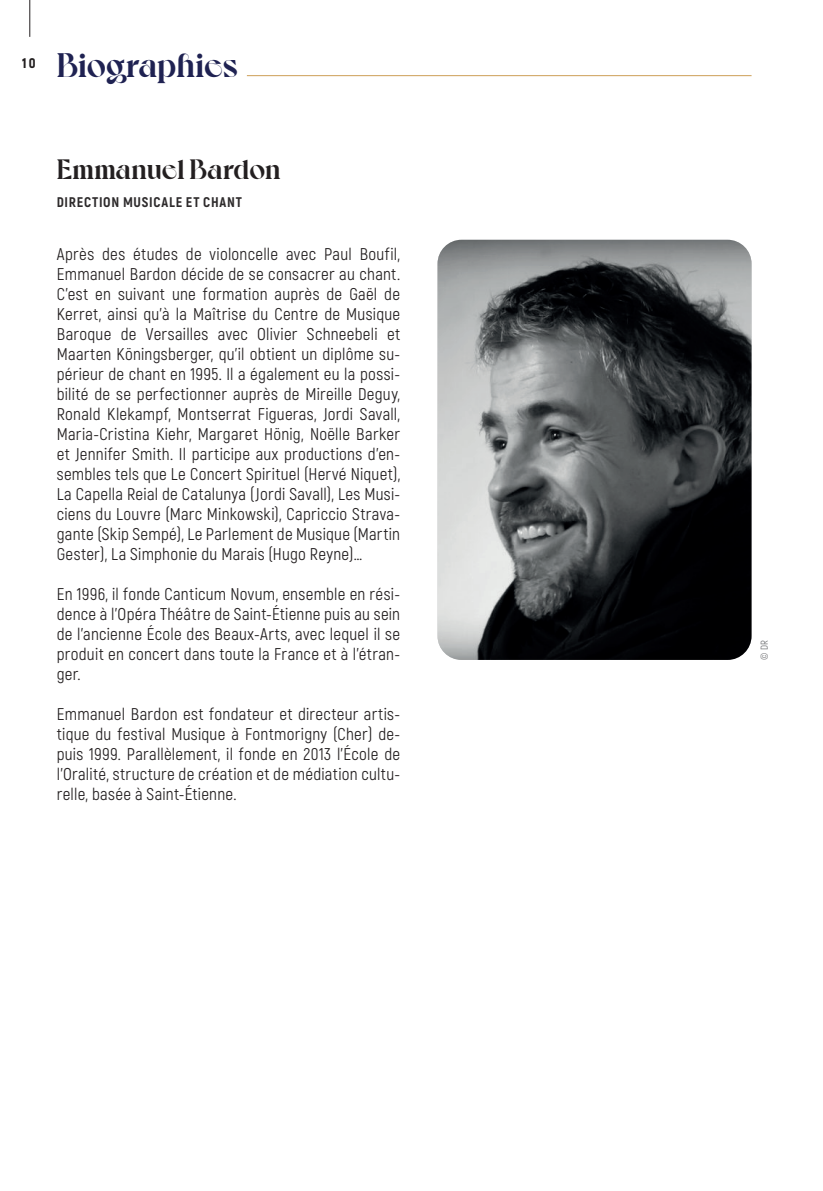
<style>
.page{position:relative;width:823px;height:1191px;background:#fff}
.page>*{position:absolute;margin:0;border:0;box-sizing:border-box;transform-origin:0 0}
.t1{font:700 34px "Voyage";color:#1f2252}
.t2{font:700 28px "Voyage";color:#231f20}
.t3{font:17px/20px "Akrobat";letter-spacing:.015em;color:#231f20;text-align:justify}
.t4{font:800 14px "Akrobat";letter-spacing:.055em;color:#2e2b2c}
.t5{font:900 14px "Akrobat";color:#231f20}
.t6{font:10px "Akrobat";color:#6c6d70}
</style>
<div class="page">
<hr style="left:29px;top:0;width:1px;height:37px;background:#231f20">
<img style="left:437px;top:240px;width:314px;height:420px">
<hr style="left:247px;top:75px;width:504px;height:1px;background:#cd9f57">
<p class="t5" style="left:22px;top:54px;width:15px">10</p>
<h1 class="t1" style="left:57px;top:45px;width:182px">Biographies</h1>
<h2 class="t2" style="left:57px;top:152px;width:225px">Emmanuel Bardon</h2>
<p class="t4" style="left:57px;top:193px;width:187px">DIRECTION MUSICALE ET CHANT</p>
<p class="t3" style="left:57px;top:244px;width:345px">Après des études de violoncelle avec Paul Boufil, Emmanuel Bardon décide de se consacrer au chant.<br>C’est en suivant une formation auprès de Gaël de Kerret, ainsi qu’à la Maîtrise du Centre de Musique Baroque de Versailles avec Olivier Schneebeli et Maarten Köningsberger, qu’il obtient un diplôme su&shy;périeur de chant en 1995. Il a également eu la possi&shy;bilité de se perfectionner auprès de Mireille Deguy, Ronald Klekampf, Montserrat Figueras, Jordi Savall, Maria-Cristina Kiehr, Margaret Hönig, Noëlle Barker et Jennifer Smith. Il participe aux productions d’en&shy;sembles tels que Le Concert Spirituel (Hervé Niquet), La Capella Reial de Catalunya (Jordi Savall), Les Musi&shy;ciens du Louvre (Marc Minkowski), Capriccio Strava&shy;gante (Skip Sempé), Le Parlement de Musique (Martin Gester), La Simphonie du Marais (Hugo Reyne)…</p>
<p class="t3" style="left:57px;top:584px;width:345px">En 1996, il fonde Canticum Novum, ensemble en rési&shy;dence à l’Opéra Théâtre de Saint-Étienne puis au sein de l’ancienne École des Beaux-Arts, avec lequel il se produit en concert dans toute la France et à l’étran&shy;ger.</p>
<p class="t3" style="left:57px;top:704px;width:344px">Emmanuel Bardon est fondateur et directeur artis&shy;tique du festival Musique à Fontmorigny (Cher) de&shy;puis 1999. Parallèlement, il fonde en 2013 l’École de l’Oralité, structure de création et de médiation cultu&shy;relle, basée à Saint-Étienne.</p>
<p class="t6" style="left:757px;top:660px;width:21px;rotate:-90deg">© DR</p>
</div>
